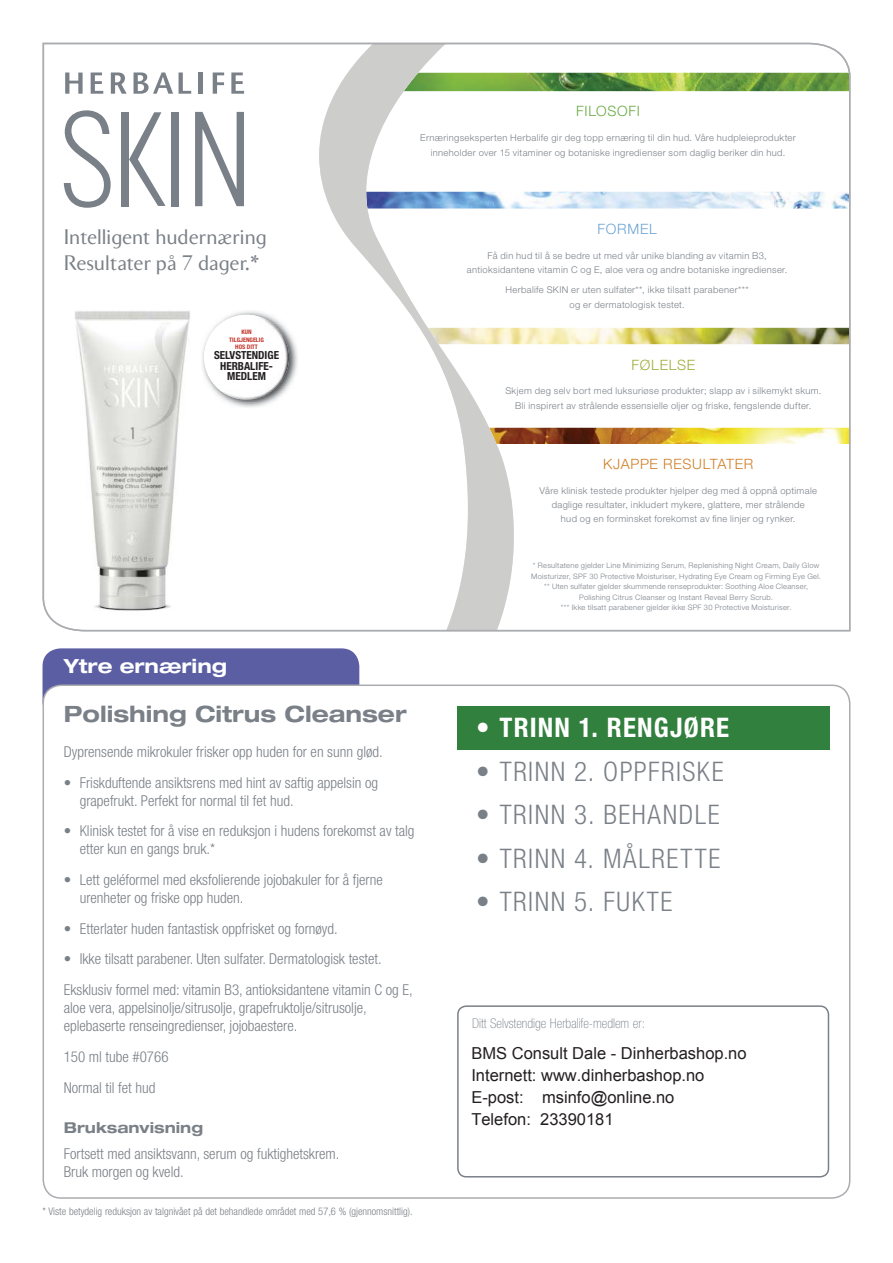
<style>
.page{position:relative;width:893px;height:1263px;background:#fff}
.page>*{position:absolute;margin:0;border:0;box-sizing:border-box;transform-origin:0 0}
.t1{font:300 condensed 27px "Helvetica Neue LT Pro";letter-spacing:.055em;color:#7a8087}
.t2{font:700 condensed 27px "Helvetica Neue LT Pro";letter-spacing:.045em;color:#fff}
.t3{font:700 expanded 22.5px "Helvetica Neue LT Pro";color:#7a8087}
.t4{font:21px/25.5px "Clarice";color:#7a8087}
.t5{font:700 expanded 19.5px "Helvetica Neue LT Pro";color:#fff}
.t6{font:16.5px/21.9px "Arial";color:#231f20}
.t7{font:300 condensed 15px/18px "Helvetica Neue LT Pro";color:#7a8087}
.t8{font:700 expanded 15px "Helvetica Neue LT Pro";color:#7a8087}
.t9{font:300 14.25px "Helvetica Neue LTW1 G";letter-spacing:.04em;color:#d07e28}
.t10{font:300 14.25px "Helvetica Neue LTW1 G";letter-spacing:.045em;color:#69aa43}
.t11{font:300 14.25px "Helvetica Neue LTW1 G";letter-spacing:.05em;color:#a0ad39}
.t12{font:300 14.25px "Helvetica Neue LTW1 G";letter-spacing:.055em;color:#6da4d3}
.t13{font:100 condensed 13.5px "Helvetica Neue LT Pro";color:#7a8087}
.t14{font:700 condensed 11.1px/10.5px "Helvetica Neue LT Pro";color:#231f20;text-align:center}
.t15{font:300 condensed 10.5px "Helvetica Neue LT Pro";color:#7a8087}
.t16{font:300 9.3px/14.2px "Helvetica Neue LTW1 G";letter-spacing:.035em;color:#7a8087;text-align:center}
.t17{font:300 7.5px/10.5px "Helvetica Neue LTW1 G";letter-spacing:.04em;color:#7a8087;text-align:center}
.t18{font:700 condensed 6.15px/7.5px "Helvetica Neue LT Pro";color:#c23027;text-align:center}
</style>
<div class="page">
<div style="left:43px;top:648px;width:316px;height:72px;background:#5b5ea3;border-radius:18px"></div>
<div style="left:43px;top:685px;width:806px;height:513px;background:#fff;border-radius:18px"></div>
<svg style="left:42px;top:42px;width:809px;height:590px"></svg>
<div style="left:457px;top:1005px;width:372px;height:173px;border:2px solid #7a8087;border-radius:8px"></div>
<img style="left:200px;top:310px;width:99px;height:98px">
<img style="left:204px;top:315px;width:14px;height:74px">
<img style="left:237px;top:319px;width:52px;height:81px">
<img style="left:218px;top:315px;width:47px;height:84px">
<img style="left:70px;top:306px;width:121px;height:313px">
<img style="left:75px;top:311px;width:114px;height:297px">
<div style="left:457px;top:706px;width:372px;height:43px;background:#32803e"></div>
<h3 class="t4" style="left:64px;top:226px;width:204px">Intelligent hudernæring<br>Resultater på 7 dager.*</h3>
<p class="t18" style="left:229px;top:328px;width:36px">KUN<br>TILGJENGELIG<br>HOS DITT</p>
<p class="t14" style="left:214px;top:350px;width:66px">SELVSTENDIGE<br>HERBALIFE-<br>MEDLEM</p>
<h3 class="t5" style="left:64px;top:655px;width:165px">Ytre ernæring</h3>
<p class="t10" style="left:576px;top:106px;width:65px">FILOSOFI</p>
<p class="t16" style="left:420px;top:132px;width:377px">Ernæringseksperten Herbalife gir deg topp ernæring til din hud. Våre hudpleieprodukter inneholder over 15 vitaminer og botaniske ingredienser som daglig beriker din hud.</p>
<p class="t12" style="left:597px;top:224px;width:61px">FORMEL</p>
<p class="t16" style="left:467px;top:249px;width:322px">Få din hud til å se bedre ut med vår unike blanding av vitamin B3, antioksidantene vitamin C og E, aloe vera og andre botaniske ingredienser.</p>
<p class="t16" style="left:505px;top:284px;width:245px">Herbalife SKIN er uten sulfater**, ikke tilsatt parabener*** og er dermatologisk testet.</p>
<p class="t11" style="left:631px;top:359px;width:65px">FØLELSE</p>
<p class="t16" style="left:505px;top:385px;width:317px">Skjem deg selv bort med luksuriøse produkter; slapp av i silkemykt skum.<br>Bli inspirert av strålende essensielle oljer og friske, fengslende dufter.</p>
<p class="t9" style="left:603px;top:459px;width:152px">KJAPPE RESULTATER</p>
<p class="t16" style="left:539px;top:484px;width:279px">Våre klinisk testede produkter hjelper deg med å oppnå optimale daglige resultater, inkludert mykere, glattere, mer strålende<br>hud og en forminsket forekomst av fine linjer og rynker.</p>
<p class="t17" style="left:531px;top:561px;width:291px">* Resultatene gjelder Line Minimizing Serum, Replenishing Night Cream, Daily Glow Moisturizer, SPF 30 Protective Moisturiser, Hydrating Eye Cream og Firming Eye Gel. ** Uten sulfater gjelder skummende renseprodukter: Soothing Aloe Cleanser, Polishing Citrus Cleanser og Instant Reveal Berry Scrub.<br>*** Ikke tilsatt parabener gjelder ikke SPF 30 Protective Moisturiser.</p>
<h2 class="t3" style="left:64px;top:701px;width:344px">Polishing Citrus Cleanser</h2>
<p class="t7" style="left:64px;top:744px;width:320px">Dyprensende mikrokuler frisker opp huden for en sunn glød.</p>
<p class="t7" style="left:80px;top:775px;width:300px;text-indent:-16px">• Friskduftende ansiktsrens med hint av saftig appelsin og grapefrukt. Perfekt for normal til fet hud.</p>
<p class="t7" style="left:80px;top:823px;width:336px;text-indent:-16px">• Klinisk testet for å vise en reduksjon i hudens forekomst av talg etter kun en gangs bruk.*</p>
<p class="t7" style="left:80px;top:872px;width:304px;text-indent:-16px">• Lett geléformel med eksfolierende jojobakuler for å fjerne urenheter og friske opp huden.</p>
<p class="t7" style="left:64px;top:921px;width:275px">• Etterlater huden fantastisk oppfrisket og fornøyd.</p>
<p class="t7" style="left:64px;top:945px;width:350px;line-height:30.8px">• Ikke tilsatt parabener. Uten sulfater. Dermatologisk testet.<br>Eksklusiv formel med: vitamin B3, antioksidantene vitamin C og E,</p>
<p class="t7" style="left:64px;top:1000px;width:304px">aloe vera, appelsinolje/sitrusolje, grapefruktolje/sitrusolje, eplebaserte renseingredienser, jojobaestere.</p>
<p class="t7" style="left:64px;top:1043px;width:106px;line-height:30.8px">150 ml tube #0766<br>Normal til fet hud</p>
<p class="t8" style="left:64px;top:1119px;width:141px">Bruksanvisning</p>
<p class="t7" style="left:64px;top:1146px;width:277px">Fortsett med ansiktsvann, serum og fuktighetskrem.<br>Bruk morgen og kveld.</p>
<p class="t15" style="left:43px;top:1207px;width:371px">* Viste betydelig reduksjon av talgnivået på det behandlede området med 57,6 % (gjennomsnittlig).</p>
<h1 class="t2" style="left:476px;top:712px;width:254px">• TRINN 1. RENGJØRE</h1>
<h1 class="t1" style="left:476px;top:761px;width:249px">• TRINN 2. OPPFRISKE</h1>
<h1 class="t1" style="left:476px;top:805px;width:245px">• TRINN 3. BEHANDLE</h1>
<h1 class="t1" style="left:476px;top:848px;width:246px">• TRINN 4. MÅLRETTE</h1>
<h1 class="t1" style="left:476px;top:892px;width:198px">• TRINN 5. FUKTE</h1>
<p class="t13" style="left:472px;top:1018px;width:174px">Ditt Selvstendige Herbalife-medlem er:</p>
<p class="t6" style="left:471px;top:1043px;width:277px">BMS Consult Dale - Dinherbashop.no<br>Internett: www.dinherbashop.no<br>E-post: msinfo@online.no<br>Telefon: 23390181</p>
</div>
